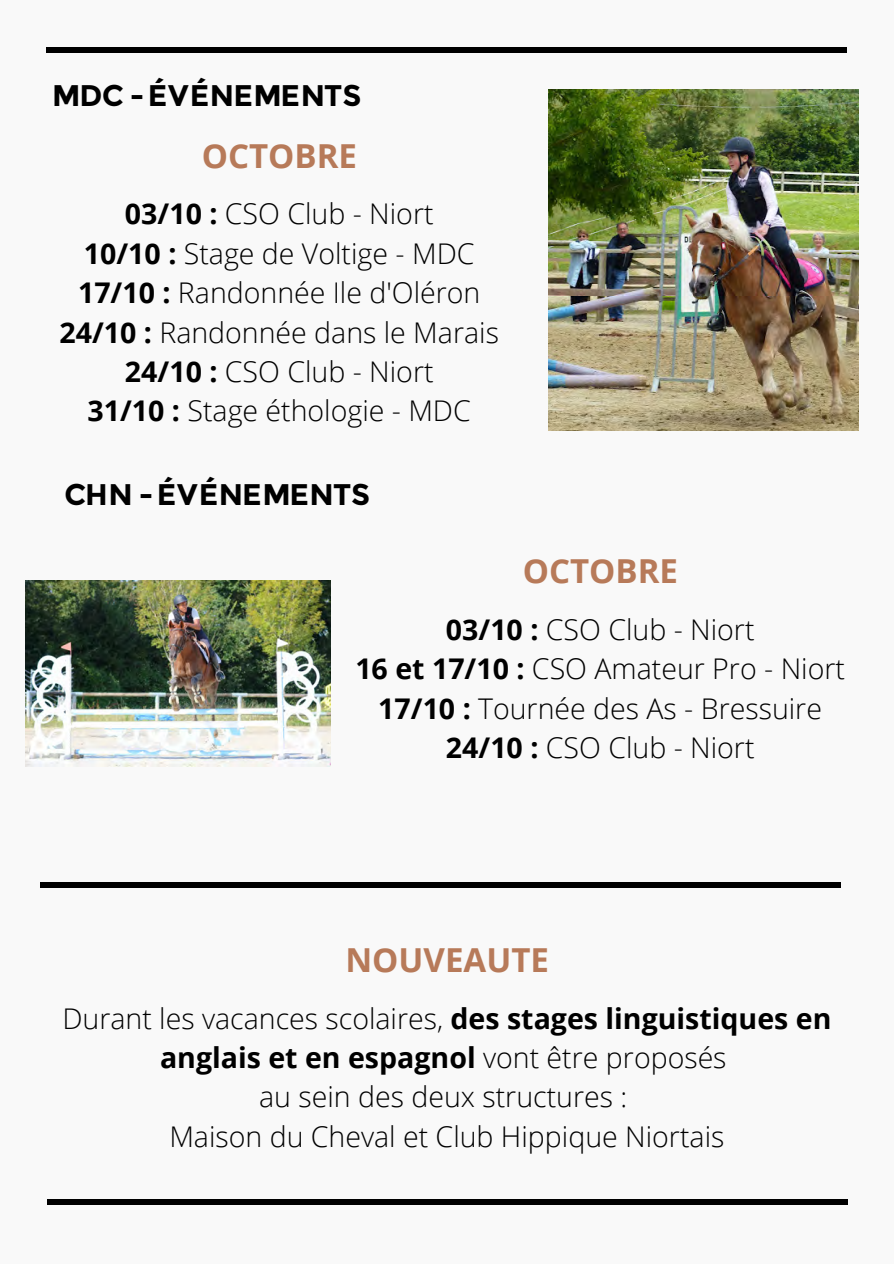
<style>
.page{position:relative;width:894px;height:1264px;background:#fff}
.page>*{position:absolute;margin:0;border:0;box-sizing:border-box;transform-origin:0 0}
.t1{font:700 33px "Open Sans";color:#b77a59}
.t2{font:700 29.85px "Montserrat";letter-spacing:.01em;color:#000}
.t3{font:300 28.5px/39.5px "Open Sans";color:#000;text-align:center}
.s1{font-weight:700}
</style>
<div class="page">
<div style="left:0;top:0;width:893px;height:1263px;background:#f9f9f9"></div>
<div style="left:46px;top:47px;width:800px;height:5px;background:#000"></div>
<div style="left:47px;top:1198px;width:800px;height:6px;background:#000"></div>
<img style="left:548px;top:89px;width:310px;height:342px">
<div style="left:40px;top:882px;width:801px;height:5px;background:#000"></div>
<img style="left:26px;top:581px;width:304px;height:185px">
<p class="t2" style="left:52px;top:78px;width:310px">MDC - ÉVÉNEMENTS</p>
<p class="t1" style="left:202px;top:132px;width:157px">OCTOBRE</p>
<p class="t3" style="left:125px;top:193px;width:310px"><span class="s1">03/10 :</span> CSO Club - Niort</p>
<p class="t3" style="left:84px;top:233px;width:392px"><span class="s1">10/10 :</span> Stage de Voltige - MDC</p>
<p class="t3" style="left:78px;top:272px;width:404px"><span class="s1">17/10 :</span> Randonnée Ile d'Oléron</p>
<p class="t3" style="left:59px;top:312px;width:441px"><span class="s1">24/10 :</span> Randonnée dans le Marais</p>
<p class="t3" style="left:125px;top:351px;width:310px"><span class="s1">24/10 :</span> CSO Club - Niort</p>
<p class="t3" style="left:88px;top:390px;width:384px"><span class="s1">31/10 :</span> Stage éthologie - MDC</p>
<p class="t2" style="left:64px;top:476px;width:307px">CHN - ÉVÉNEMENTS</p>
<p class="t1" style="left:522px;top:548px;width:157px">OCTOBRE</p>
<p class="t3" style="left:446px;top:609px;width:310px"><span class="s1">03/10 :</span> CSO Club - Niort</p>
<p class="t3" style="left:355px;top:648px;width:491px"><span class="s1">16 et 17/10 :</span> CSO Amateur Pro - Niort</p>
<p class="t3" style="left:378px;top:688px;width:445px"><span class="s1">17/10 :</span> Tournée des As - Bressuire</p>
<p class="t3" style="left:446px;top:727px;width:310px"><span class="s1">24/10 :</span> CSO Club - Niort</p>
<p class="t1" style="left:345px;top:936px;width:205px">NOUVEAUTE</p>
<p class="t3" style="left:62px;top:997px;width:770px">Durant les vacances scolaires, <span class="s1">des stages linguistiques en anglais et en espagnol</span> vont être proposés</p>
<p class="t3" style="left:259px;top:1076px;width:369px">au sein des deux structures :</p>
<p class="t3" style="left:169px;top:1116px;width:556px">Maison du Cheval et Club Hippique Niortais</p>
</div>
